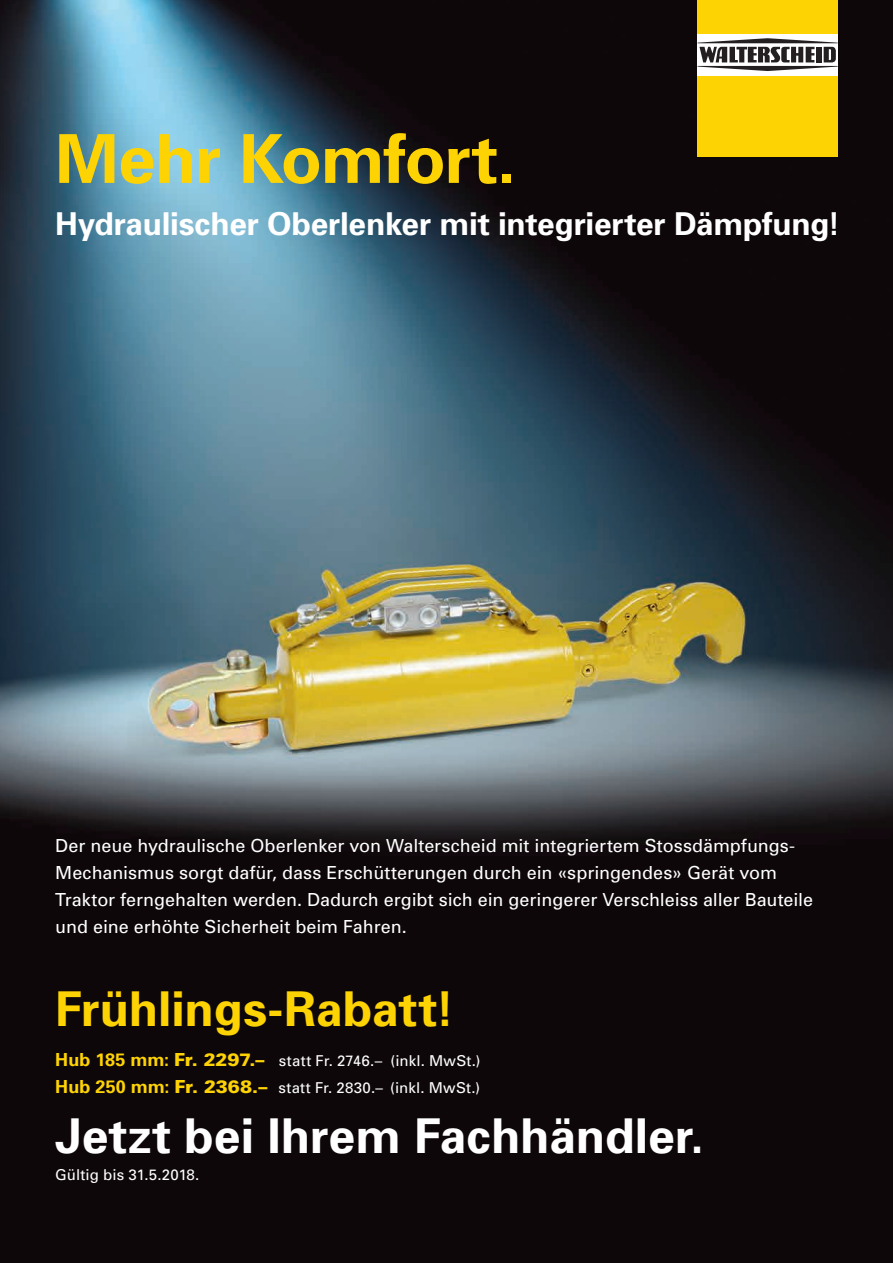
<style>
.page{position:relative;width:893px;height:1263px;background:#fff}
.page>*{position:absolute;margin:0;border:0;box-sizing:border-box;transform-origin:0 0}
.t1{font:700 67.5px "Univers";letter-spacing:-.015em;color:#fed304}
.t2{font:700 48px "Univers";color:#fff}
.t3{font:700 48px "Univers";letter-spacing:-.005em;color:#fed304}
.t4{font:700 31.5px "Univers";letter-spacing:-.01em;color:#fff}
.t5{font:18px/27px "Univers";color:#fff}
.t6{font:15px/27px "Univers";letter-spacing:.01em;color:#fff}
.s1{font-weight:700;font-size:18px;color:#fed304}
.s2{font-weight:900;font-size:18px;color:#fed304}
</style>
<div class="page">
<img style="left:0;top:0;width:893px;height:1263px">
<div style="left:698px;top:0;width:140px;height:17px;background:#fed304"></div>
<div style="left:698px;top:8px;width:140px;height:148px;background:#fff"></div>
<svg style="left:698px;top:33px;width:140px;height:38px"></svg>
<div style="left:698px;top:8px;width:140px;height:25px;background:#fed304"></div>
<div style="left:698px;top:76px;width:140px;height:80px;background:#fed304"></div>
<h1 class="t1" style="left:55px;top:116px;width:462px">Mehr Komfort.</h1>
<h3 class="t4" style="left:55px;top:204px;width:786px">Hydraulischer Oberlenker mit integrierter Dämpfung!</h3>
<p class="t5" style="left:55px;top:832px;width:759px">Der neue hydraulische Oberlenker von Walterscheid mit integriertem Stossdämpfungs-Mechanismus sorgt dafür, dass Erschütterungen durch ein «springendes» Gerät vom Traktor ferngehalten werden. Dadurch ergibt sich ein geringerer Verschleiss aller Bauteile und eine erhöhte Sicherheit beim Fahren.</p>
<h2 class="t3" style="left:55px;top:978px;width:400px">Frühlings-Rabatt!</h2>
<p class="t6" style="left:55px;top:1046px;width:427px"><span class="s1">Hub 185 mm:</span> <span class="s2">Fr. 2297.–</span> statt Fr. 2746.– (inkl. MwSt.)<br><span class="s1">Hub 250 mm:</span> <span class="s2">Fr. 2368.–</span> statt Fr. 2830.– (inkl. MwSt.)</p>
<h2 class="t2" style="left:55px;top:1105px;width:650px">Jetzt bei Ihrem Fachhändler.</h2>
<p class="t6" style="left:55px;top:1160px;width:146px">Gültig bis 31.5.2018.</p>
</div>
